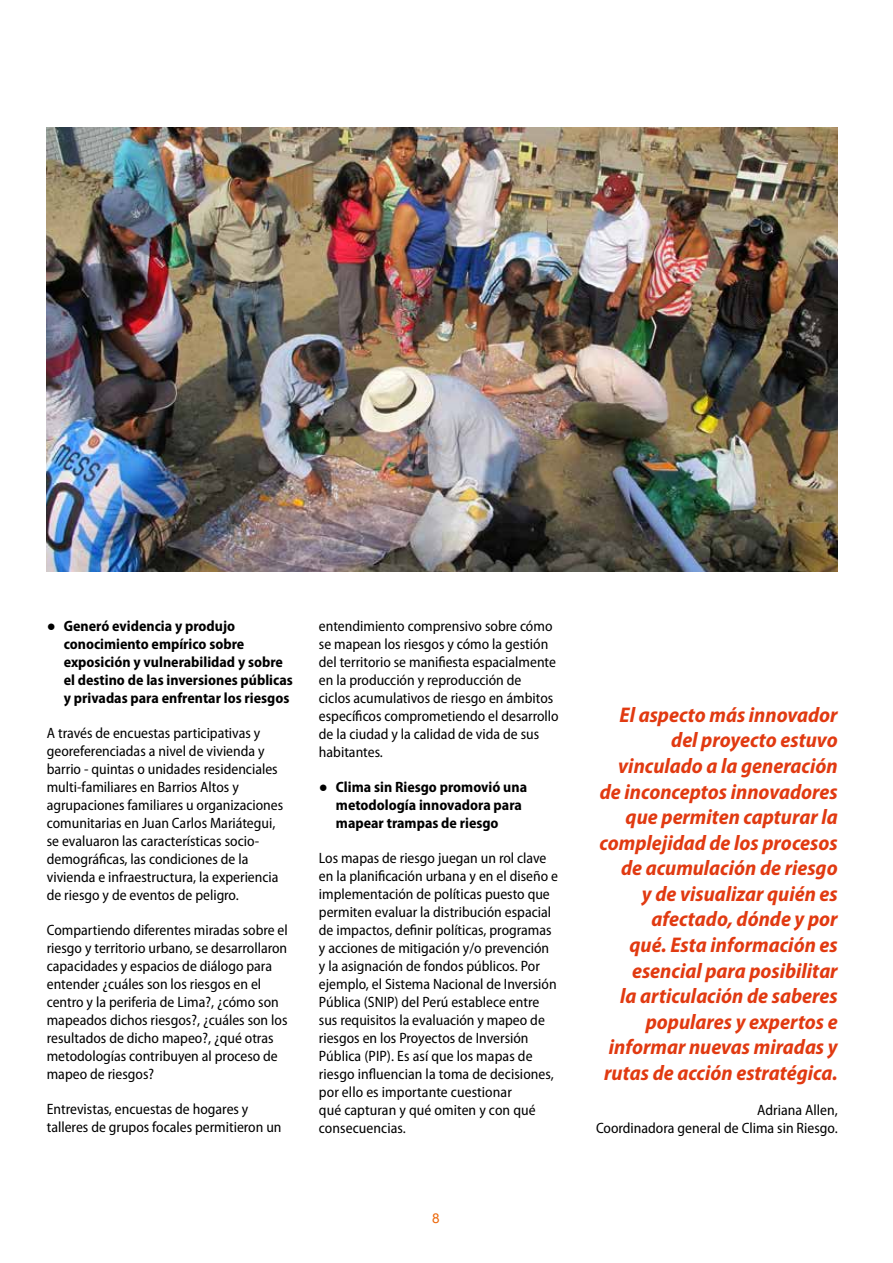
<style>
.page{position:relative;width:893px;height:1263px;background:#fff}
.page>*{position:absolute;margin:0;border:0;box-sizing:border-box;transform-origin:0 0}
.t1{font:italic 700 semi-condensed 21.3px/25.5px "Myriad Pro";color:#e13a11;text-align:right}
.t2{font:semi-condensed 15px/18px "Myriad Pro";color:#000}
.t3{font:700 semi-condensed 15px/18px "Myriad Pro";color:#000}
.t4{font:13.5px "Arial";color:#ec6608}
.s1{font-family:"Arial";font-weight:400;font-stretch:normal}
</style>
<div class="page">
<img style="left:47px;top:128px;width:791px;height:444px">
<p class="t3" style="left:64px;top:617px;width:231px;text-indent:-17px"><span class="s1">●</span> Generó evidencia y produjo conocimiento empírico sobre exposición y vulnerabilidad y sobre el destino de las inversiones públicas y privadas para enfrentar los riesgos</p>
<p class="t2" style="left:47px;top:724px;width:238px">A través de encuestas participativas y georeferenciadas a nivel de vivienda y barrio - quintas o unidades residenciales multi-familiares en Barrios Altos y agrupaciones familiares u organizaciones comunitarias en Juan Carlos Mariátegui, se evaluaron las características socio&shy;demográficas, las condiciones de la vivienda e infraestructura, la experiencia de riesgo y de eventos de peligro.</p>
<p class="t2" style="left:47px;top:921px;width:243px">Compartiendo diferentes miradas sobre el riesgo y territorio urbano, se desarrollaron capacidades y espacios de diálogo para entender ¿cuáles son los riesgos en el centro y la periferia de Lima?, ¿cómo son mapeados dichos riesgos?, ¿cuáles son los resultados de dicho mapeo?, ¿qué otras metodologías contribuyen al proceso de mapeo de riesgos?</p>
<p class="t2" style="left:47px;top:1100px;width:236px">Entrevistas, encuestas de hogares y talleres de grupos focales permitieron un</p>
<p class="t2" style="left:319px;top:617px;width:241px">entendimiento comprensivo sobre cómo se mapean los riesgos y cómo la gestión del territorio se manifiesta espacialmente en la producción y reproducción de<br>ciclos acumulativos de riesgo en ámbitos específicos comprometiendo el desarrollo de la ciudad y la calidad de vida de sus habitantes.</p>
<p class="t3" style="left:336px;top:778px;width:193px;text-indent:-17px"><span class="s1">●</span> Clima sin Riesgo promovió una metodología innovadora para mapear trampas de riesgo</p>
<p class="t2" style="left:319px;top:849px;width:241px">Los mapas de riesgo juegan un rol clave en la planificación urbana y en el diseño e implementación de políticas puesto que permiten evaluar la distribución espacial de impactos, definir políticas, programas y acciones de mitigación y/o prevención y la asignación de fondos públicos. Por ejemplo, el Sistema Nacional de Inversión Pública (SNIP) del Perú establece entre sus requisitos la evaluación y mapeo de riesgos en los Proyectos de Inversión Pública (PIP). Es así que los mapas de riesgo influencian la toma de decisiones, por ello es importante cuestionar<br>qué capturan y qué omiten y con qué consecuencias.</p>
<p class="t4" style="left:432px;top:1209px;width:9px">8</p>
<p class="t1" style="left:600px;top:702px;width:240px">El aspecto más innovador del proyecto estuvo vinculado a la generación de inconceptos innovadores que permiten capturar la complejidad de los procesos de acumulación de riesgo<br>y de visualizar quién es afectado, dónde y por<br>qué. Esta información es esencial para posibilitar<br>la articulación de saberes populares y expertos e informar nuevas miradas y rutas de acción estratégica.</p>
<p class="t2" style="left:596px;top:1101px;width:243px;text-align:right">Adriana Allen,<br>Coordinadora general de Clima sin Riesgo.</p>
</div>
